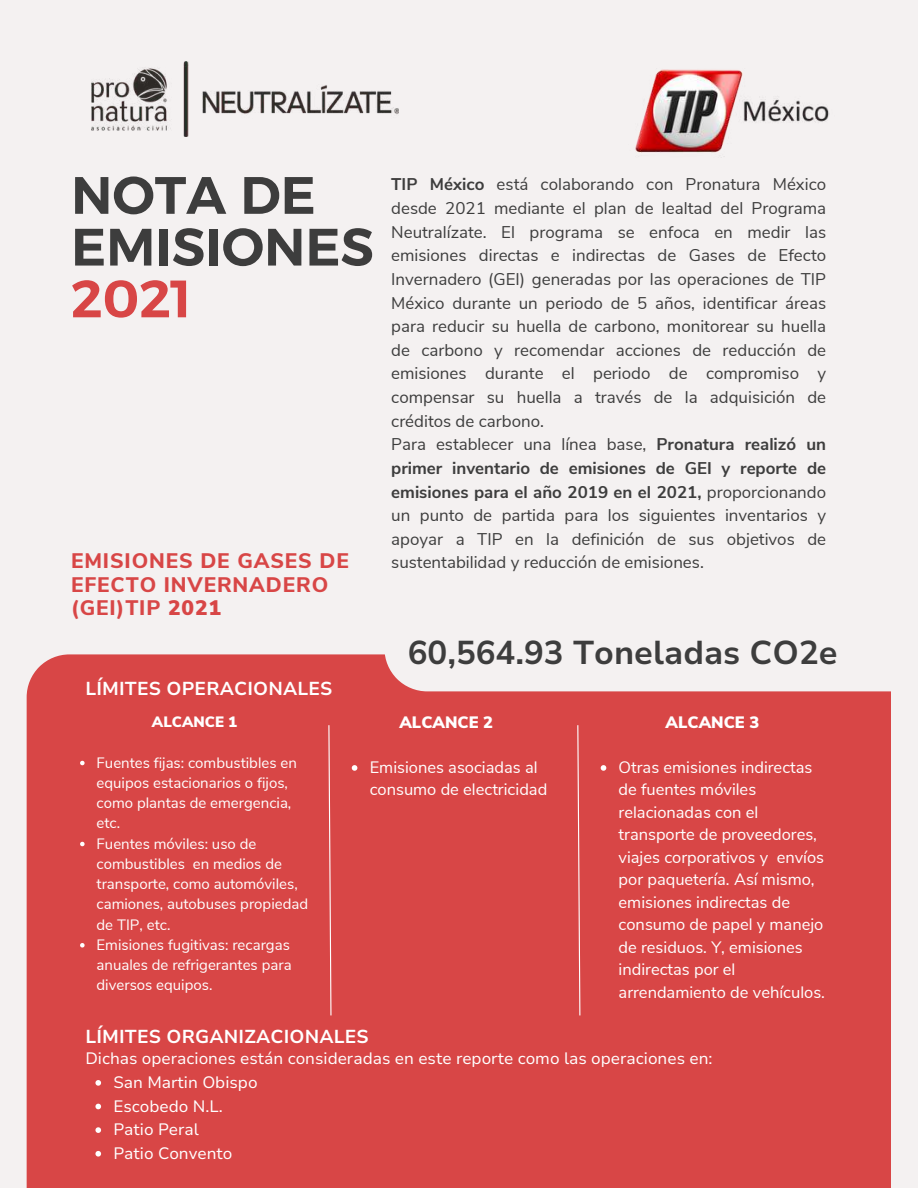
<style>
.page{position:relative;width:918px;height:1188px;background:#f4f1f1}
.page>*{position:absolute;margin:0;border:0;box-sizing:border-box;transform-origin:0 0}
.t1{font:700 52.5px/51.8px "Kief Montaser Semi";color:#3d3d3d}
.t2{font:700 52.5px "Kief Montaser Semi";color:#d84646}
.t3{font:700 33px "Nunito Sans 10 pt";color:#3d3d3d}
.t4{font:800 21px/23.7px "Nunito Sans";letter-spacing:.04em;color:#d84646}
.t5{font:700 18.75px "Nunito Sans 10 pt";letter-spacing:.01em;color:#fff}
.t6{font:16.95px/23.7px "Nunito Sans";color:#3d3d3d}
.t7{font:16.5px/22.5px "Nunito Sans";color:#fff}
.t8{font:16.5px/23.7px "Nunito Sans 10 pt";color:#fff}
.t9{font:900 16.5px "Nunito Sans";color:#fff}
.t10{font:15px/20.2px "Nunito Sans";color:#fff}
.t11{font:900 15px "Nunito Sans";color:#fff}
.s1{font-weight:900}
.s2{font-weight:700}
</style>
<div class="page">
<div style="left:27px;top:654px;width:864px;height:534px;background:#d84646"></div>
<svg style="left:328px;top:724px;width:4px;height:293px"></svg>
<svg style="left:577px;top:724px;width:4px;height:293px"></svg>
<img style="left:92px;top:61px;width:307px;height:76px">
<img style="left:635px;top:69px;width:195px;height:84px">
<svg style="left:80px;top:761px;width:5px;height:4px"></svg>
<svg style="left:80px;top:842px;width:5px;height:4px"></svg>
<svg style="left:80px;top:943px;width:5px;height:5px"></svg>
<svg style="left:352px;top:765px;width:5px;height:6px"></svg>
<svg style="left:601px;top:765px;width:5px;height:6px"></svg>
<svg style="left:95px;top:1080px;width:6px;height:6px"></svg>
<svg style="left:95px;top:1104px;width:6px;height:5px"></svg>
<svg style="left:95px;top:1127px;width:6px;height:6px"></svg>
<svg style="left:95px;top:1151px;width:6px;height:6px"></svg>
<svg style="left:384px;top:654px;width:507px;height:37px"></svg>
<h1 class="t1" style="left:71px;top:169px;width:304px">NOTA DE<br>EMISIONES</h1>
<h1 class="t2" style="left:71px;top:266px;width:122px">2021</h1>
<p class="t4" style="left:71px;top:549px;width:279px">EMISIONES DE GASES DE<br>EFECTO INVERNADERO (GEI)TIP <span class="s1">2021</span></p>
<p class="t5" style="left:85px;top:676px;width:249px">LÍMITES OPERACIONALES</p>
<p class="t11" style="left:152px;top:712px;width:87px">ALCANCE 1</p>
<p class="t6" style="left:391px;top:173px;width:436px"><span class="s2">TIP México</span> está colaborando con Pronatura México desde 2021 mediante el plan de lealtad del Programa Neutralízate. El programa se enfoca en medir las emisiones directas e indirectas de Gases de Efecto Invernadero (GEI) generadas por las operaciones de TIP México durante un periodo de 5 años, identificar áreas para reducir su huella de carbono, monitorear su huella de carbono y recomendar acciones de reducción de emisiones durante el periodo de compromiso y compensar su huella a través de la adquisición de créditos de carbono.<br>Para establecer una línea base, <span class="s2">Pronatura realizó un primer inventario de emisiones de GEI y reporte de emisiones para el año 2019 en el 2021,</span> proporcionando un punto de partida para los siguientes inventarios y apoyar a TIP en la definición de sus objetivos de sustentabilidad y reducción de emisiones.</p>
<h2 class="t3" style="left:408px;top:631px;width:431px">60,564.93 Toneladas CO2e</h2>
<p class="t9" style="left:399px;top:711px;width:95px">ALCANCE 2</p>
<p class="t9" style="left:666px;top:711px;width:95px">ALCANCE 3</p>
<p class="t10" style="left:97px;top:752px;width:213px">Fuentes fijas: combustibles en equipos estacionarios o fijos, como plantas de emergencia, etc.<br>Fuentes móviles: uso de combustibles en medios de transporte, como automóviles, camiones, autobuses propiedad de TIP, etc.<br>Emisiones fugitivas: recargas anuales de refrigerantes para diversos equipos.</p>
<p class="t7" style="left:370px;top:756px;width:179px">Emisiones asociadas al consumo de electricidad</p>
<p class="t7" style="left:619px;top:756px;width:208px">Otras emisiones indirectas de fuentes móviles relacionadas con el transporte de proveedores, viajes corporativos y envíos por paquetería. Así mismo, emisiones indirectas de consumo de papel y manejo de residuos. Y, emisiones indirectas por el arrendamiento de vehículos.</p>
<p class="t5" style="left:85px;top:1024px;width:285px">LÍMITES ORGANIZACIONALES</p>
<p class="t8" style="left:113px;top:1071px;width:146px">San Martin Obispo<br>Escobedo N.L.<br>Patio Peral<br>Patio Convento</p>
<p class="t8" style="left:85px;top:1047px;width:629px">Dichas operaciones están consideradas en este reporte como las operaciones en:</p>
</div>
